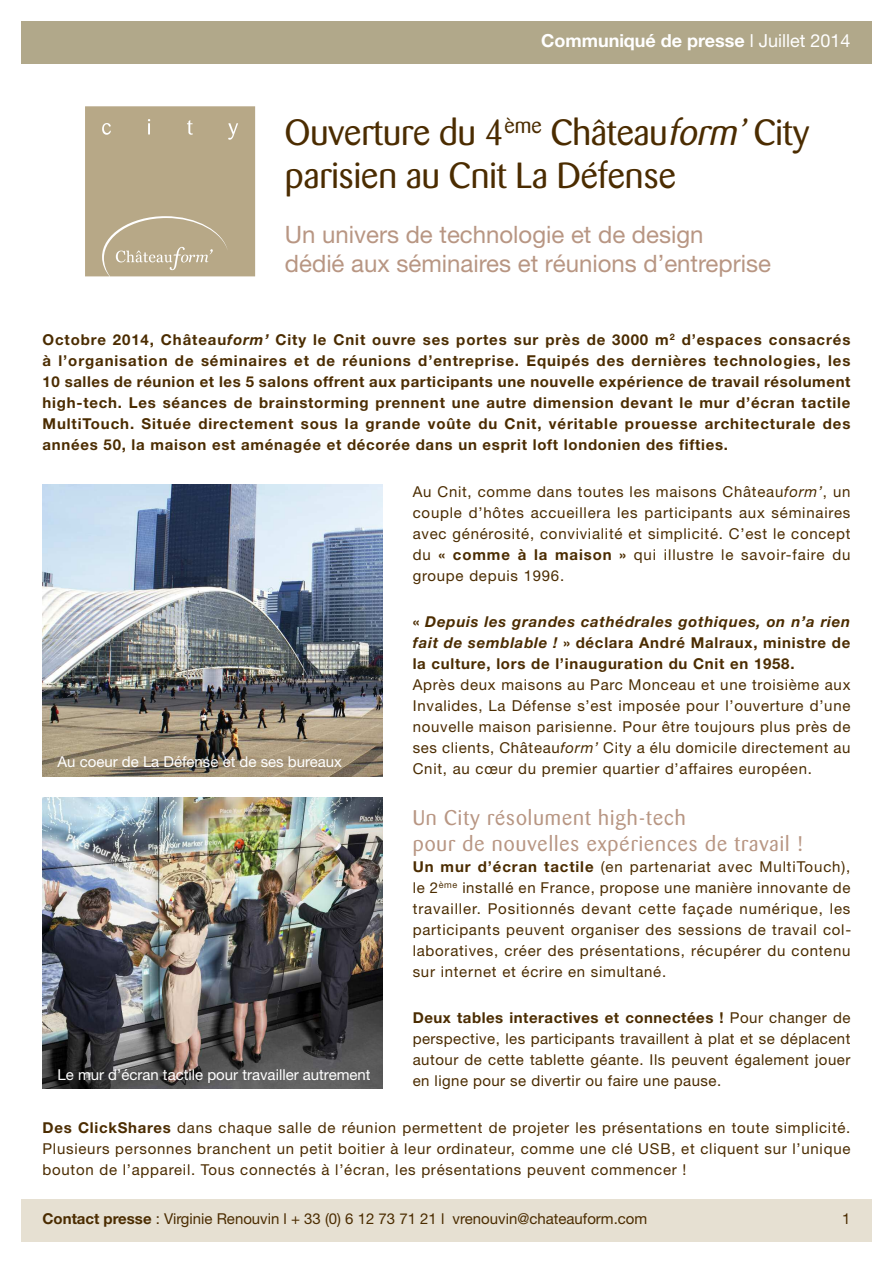
<style>
.page{position:relative;width:893px;height:1263px;background:#fff}
.page>*{position:absolute;margin:0;border:0;box-sizing:border-box;transform-origin:0 0}
.t1{font:36px/43.2px "Barmeno";color:#4b2c00}
.t2{font:24px/28.8px "Helvetica Neue";color:#b89683}
.t3{font:21px/25.5px "Barmeno";letter-spacing:.05em;color:#b89683}
.t4{font:700 18px "Helvetica Neue";color:#fff}
.t5{font:15px/21px "Helvetica Neue";letter-spacing:.05em;color:#4b2c00;text-align:justify}
.t6{font:700 15px/21px "Helvetica Neue";letter-spacing:.05em;color:#4b2c00;text-align:justify}
.t7{font:15px "Helvetica Neue";color:#fff}
.t8{font:15px "Helvetica Neue";color:#4b2c00}
.s1{font-weight:400}
.s2{font-style:italic}
.s3{font-weight:700}
</style>
<div class="page">
<div style="left:21px;top:21px;width:851px;height:43px;background:#b1a88a"></div>
<div style="left:21px;top:1199px;width:851px;height:43px;background:#e6e0d2"></div>
<div style="left:85px;top:106px;width:170px;height:170px;background:#b7a887"></div>
<img style="left:43px;top:485px;width:340px;height:291px">
<img style="left:43px;top:797px;width:340px;height:292px">
<p class="t4" style="left:541px;top:34px;width:311px">Communiqué de presse <span class="s1">l Juillet 2014</span></p>
<h1 class="t1" style="left:285px;top:114px;width:526px">Ouverture du 4<sup>ème</sup> Château<span class="s2">form’</span>City parisien au Cnit La Défense</h1>
<h2 class="t2" style="left:285px;top:222px;width:487px">Un univers de technologie et de design<br>dédié aux séminaires et réunions d’entreprise</h2>
<p class="t6" style="left:43px;top:331px;width:809px">Octobre 2014, Château<span class="s2">form’</span> City le Cnit ouvre ses portes sur près de 3000 m<sup>2</sup> d’espaces consacrés à l’organisation de séminaires et de réunions d’entreprise. Equipés des dernières technologies, les 10 salles de réunion et les 5 salons offrent aux participants une nouvelle expérience de travail résolument high-tech. Les séances de brainstorming prennent une autre dimension devant le mur d’écran tactile MultiTouch. Située directement sous la grande voûte du Cnit, véritable prouesse architecturale des années 50, la maison est aménagée et décorée dans un esprit loft londonien des fifties.</p>
<p class="t5" style="left:413px;top:482px;width:439px">Au Cnit, comme dans toutes les maisons Château<span class="s2">form’</span>, un couple d’hôtes accueillera les participants aux séminaires avec générosité, convivialité et simplicité. C’est le concept du <span class="s3">« comme à la maison »</span> qui illustre le savoir-faire du groupe depuis 1996.</p>
<p class="t6" style="left:413px;top:613px;width:439px">« <span class="s2">Depuis les grandes cathédrales gothiques, on n’a rien fait de semblable !</span> » déclara André Malraux, ministre de la culture, lors de l’inauguration du Cnit en 1958.</p>
<p class="t5" style="left:413px;top:676px;width:439px">Après deux maisons au Parc Monceau et une troisième aux Invalides, La Défense s’est imposée pour l’ouverture d’une nouvelle maison parisienne. Pour être toujours plus près de ses clients, Château<span class="s2">form’</span> City a élu domicile directement au Cnit, au cœur du premier quartier d’affaires européen.</p>
<h3 class="t3" style="left:413px;top:807px;width:392px">Un City résolument high-tech<br>pour de nouvelles expériences de travail !</h3>
<p class="t5" style="left:413px;top:857px;width:440px"><span class="s3">Un mur d’écran tactile</span> (en partenariat avec MultiTouch), le 2<sup>ème</sup> installé en France, propose une manière innovante de travailler. Positionnés devant cette façade numérique, les participants peuvent organiser des sessions de travail col&shy;laboratives, créer des présentations, récupérer du contenu sur internet et écrire en simultané.</p>
<p class="t5" style="left:413px;top:1009px;width:439px"><span class="s3">Deux tables interactives et connectées !</span> Pour changer de perspective, les participants travaillent à plat et se déplacent autour de cette tablette géante. Ils peuvent également jouer en ligne pour se divertir ou faire une pause.</p>
<p class="t5" style="left:43px;top:1118px;width:809px"><span class="s3">Des ClickShares</span> dans chaque salle de réunion permettent de projeter les présentations en toute simplicité.<br>Plusieurs personnes branchent un petit boitier à leur ordinateur, comme une clé USB, et cliquent sur l’unique bouton de l’appareil. Tous connectés à l’écran, les présentations peuvent commencer !</p>
<p class="t7" style="left:58px;top:756px;width:286px">Au coeur de La Défense et de ses bureaux</p>
<p class="t7" style="left:58px;top:1069px;width:315px">Le mur d’écran tactile pour travailler autrement</p>
<p class="t8" style="left:43px;top:1213px;width:606px"><span class="s3">Contact presse</span> : Virginie Renouvin l + 33 (0) 6 12 73 71 21 l vrenouvin@chateauform.com</p>
<p class="t5" style="left:842px;top:1210px;width:10px">1</p>
</div>
